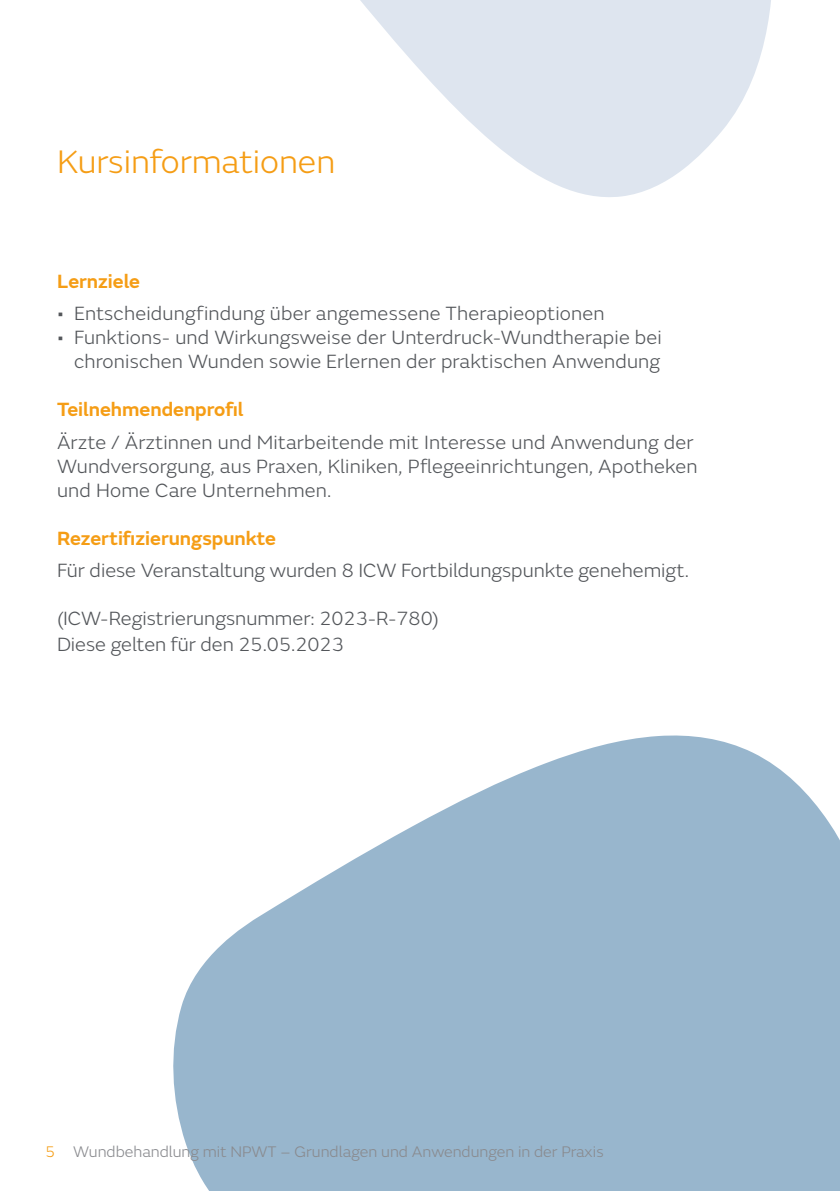
<style>
.page{position:relative;width:840px;height:1191px;background:#fff}
.page>*{position:absolute;margin:0;border:0;box-sizing:border-box;transform-origin:0 0}
.t1{font:300 34px "SN Emeric";color:#f59d15}
.t2{font:300 20px/24px "SN Emeric";letter-spacing:.01em;color:#53565a}
.t3{font:600 20px "SN Emeric";color:#f59d15}
.t4{font:300 16px "SN Emeric";color:#898a8e}
.s1{color:#f59d15}
</style>
<div class="page">
<svg style="left:173px;top:735px;width:666px;height:456px;fill:#98b6cd"></svg>
<svg style="left:360px;top:0;width:411px;height:197px;fill:#dee5ef"></svg>
<h1 class="t1" style="left:57px;top:141px;width:279px">Kursinformationen</h1>
<p class="t3" style="left:57px;top:268px;width:85px">Lernziele</p>
<p class="t2" style="left:57px;top:301px;width:549px">• Entscheidungfindung über angemessene Therapieoptionen</p>
<p class="t2" style="left:57px;top:325px;width:606px;text-align:right">• Funktions- und Wirkungsweise der Unterdruck-Wundtherapie bei chronischen Wunden sowie Erlernen der praktischen Anwendung</p>
<p class="t3" style="left:57px;top:397px;width:188px">Teilnehmendenprofil</p>
<p class="t2" style="left:57px;top:430px;width:642px">Ärzte / Ärztinnen und Mitarbeitende mit Interesse und Anwendung der<br>Wundversorgung, aus Praxen, Kliniken, Pflegeeinrichtungen, Apotheken und Home Care Unternehmen.</p>
<p class="t3" style="left:57px;top:525px;width:220px">Rezertifizierungspunkte</p>
<p class="t2" style="left:57px;top:558px;width:633px">Für diese Veranstaltung wurden 8 ICW Fortbildungspunkte genehemigt.</p>
<p class="t2" style="left:57px;top:605px;width:383px;line-height:26px">(ICW-Registrierungsnummer: 2023-R-780)<br>Diese gelten für den 25.05.2023</p>
<p class="t4" style="left:45px;top:1142px;width:559px"><span class="s1">5</span> Wundbehandlung mit NPWT – Grundlagen und Anwendungen in der Praxis</p>
</div>
